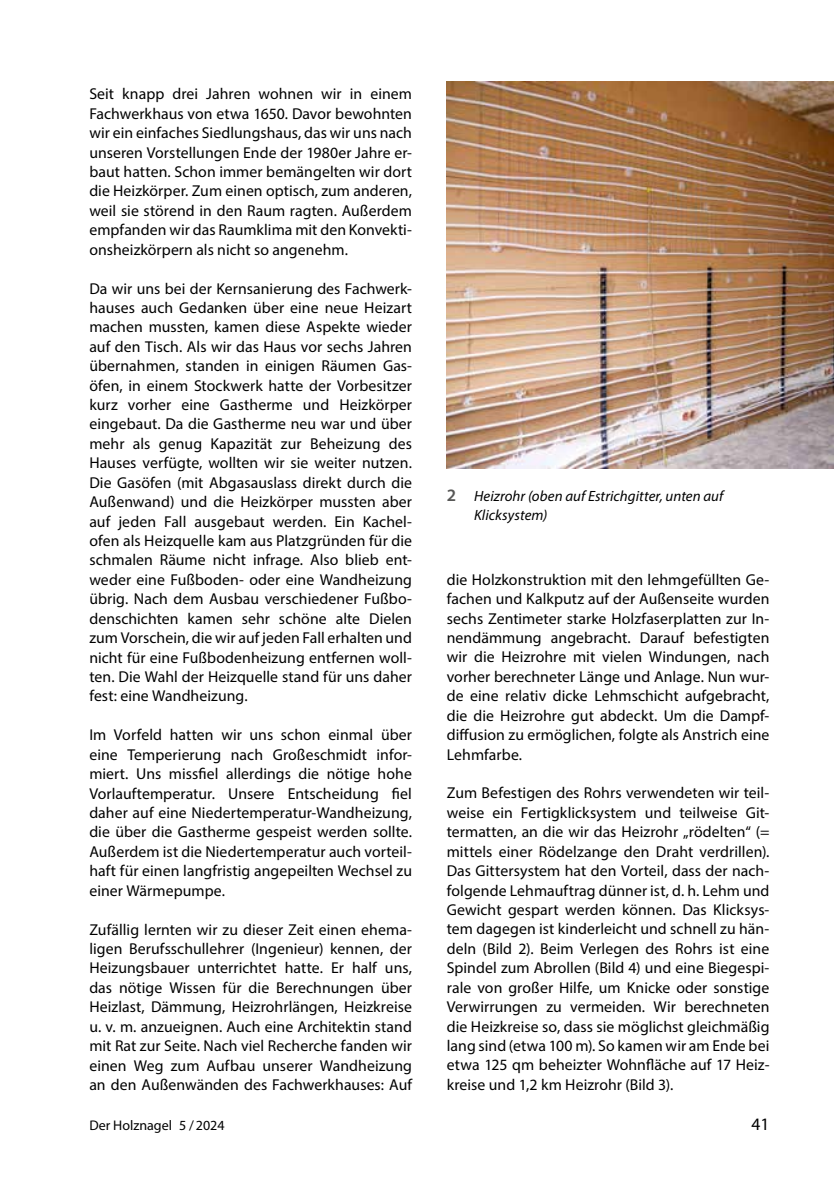
<style>
.page{position:relative;width:834px;height:1181px;background:#fff}
.page>*{position:absolute;margin:0;border:0;box-sizing:border-box;transform-origin:0 0}
.t1{font:17.5px "Myriad Pro";color:#000}
.t2{font:15.75px/19.4px "Myriad Pro";letter-spacing:.005em;color:#000;text-align:justify}
.t3{font:italic 14.88px/19.2px "Myriad Pro";letter-spacing:.005em;color:#000}
.t4{font:14px "Myriad Pro";color:#000}
.s1{font-weight:600;font-style:normal;font-size:17.5px;color:#575756}
</style>
<div class="page">
<img style="left:446px;top:82px;width:387px;height:386px">
<p class="t2" style="left:89px;top:84px;width:324px">Seit knapp drei Jahren wohnen wir in einem Fachwerkhaus von etwa 1650. Davor bewohnten wir ein einfaches Siedlungshaus, das wir uns nach unseren Vorstellungen Ende der 1980er Jahre er&shy;baut hatten. Schon immer bemängelten wir dort die Heizkörper. Zum einen optisch, zum anderen, weil sie störend in den Raum ragten. Außerdem empfanden wir das Raumklima mit den Konvekti&shy;onsheizkörpern als nicht so angenehm.</p>
<p class="t2" style="left:89px;top:278px;width:324px">Da wir uns bei der Kernsanierung des Fachwerk&shy;hauses auch Gedanken über eine neue Heizart machen mussten, kamen diese Aspekte wieder auf den Tisch. Als wir das Haus vor sechs Jahren übernahmen, standen in einigen Räumen Gas&shy;öfen, in einem Stockwerk hatte der Vorbesitzer kurz vorher eine Gastherme und Heizkörper eingebaut. Da die Gastherme neu war und über mehr als genug Kapazität zur Beheizung des Hauses verfügte, wollten wir sie weiter nutzen.<br>Die Gasöfen (mit Abgasauslass direkt durch die Außenwand) und die Heizkörper mussten aber auf jeden Fall ausgebaut werden. Ein Kachel&shy;ofen als Heizquelle kam aus Platzgründen für die schmalen Räume nicht infrage. Also blieb ent&shy;weder eine Fußboden- oder eine Wandheizung übrig. Nach dem Ausbau verschiedener Fußbo&shy;denschichten kamen sehr schöne alte Dielen zum Vorschein, die wir auf jeden Fall erhalten und nicht für eine Fußbodenheizung entfernen woll&shy;ten. Die Wahl der Heizquelle stand für uns daher fest: eine Wandheizung.</p>
<p class="t2" style="left:89px;top:725px;width:324px">Im Vorfeld hatten wir uns schon einmal über eine Temperierung nach Großeschmidt infor&shy;miert. Uns missfiel allerdings die nötige hohe Vorlauftemperatur. Unsere Entscheidung fiel daher auf eine Niedertemperatur-Wandheizung, die über die Gastherme gespeist werden sollte.<br>Außerdem ist die Niedertemperatur auch vorteil&shy;haft für einen langfristig angepeilten Wechsel zu einer Wärmepumpe.</p>
<p class="t2" style="left:89px;top:919px;width:324px">Zufällig lernten wir zu dieser Zeit einen ehema&shy;ligen Berufsschullehrer (Ingenieur) kennen, der Heizungsbauer unterrichtet hatte. Er half uns, das nötige Wissen für die Berechnungen über Heizlast, Dämmung, Heizrohrlängen, Heizkreise u. v. m. anzueignen. Auch eine Architektin stand mit Rat zur Seite. Nach viel Recherche fanden wir einen Weg zum Aufbau unserer Wandheizung an den Außenwänden des Fachwerkhauses: Auf</p>
<p class="t3" style="left:474px;top:486px;width:251px;text-indent:-27px"><span class="s1">2</span> Heizrohr (oben auf Estrichgitter, unten auf<br>Klicksystem)</p>
<p class="t2" style="left:446px;top:569px;width:324px">die Holzkonstruktion mit den lehmgefüllten Ge&shy;fachen und Kalkputz auf der Außenseite wurden sechs Zentimeter starke Holzfaserplatten zur In&shy;nendämmung angebracht. Darauf befestigten wir die Heizrohre mit vielen Windungen, nach vorher berechneter Länge und Anlage. Nun wur&shy;de eine relativ dicke Lehmschicht aufgebracht, die die Heizrohre gut abdeckt. Um die Dampf&shy;diffusion zu ermöglichen, folgte als Anstrich eine Lehmfarbe.</p>
<p class="t2" style="left:446px;top:783px;width:324px">Zum Befestigen des Rohrs verwendeten wir teil&shy;weise ein Fertigklicksystem und teilweise Git&shy;termatten, an die wir das Heizrohr „rödelten“ (= mittels einer Rödelzange den Draht verdrillen).<br>Das Gittersystem hat den Vorteil, dass der nach&shy;folgende Lehmauftrag dünner ist, d. h. Lehm und Gewicht gespart werden können. Das Klicksys&shy;tem dagegen ist kinderleicht und schnell zu hän&shy;deln (Bild 2). Beim Verlegen des Rohrs ist eine Spindel zum Abrollen (Bild 4) und eine Biegespi&shy;rale von großer Hilfe, um Knicke oder sonstige Verwirrungen zu vermeiden. Wir berechneten die Heizkreise so, dass sie möglichst gleichmäßig lang sind (etwa 100 m). So kamen wir am Ende bei etwa 125 qm beheizter Wohnfläche auf 17 Heiz&shy;kreise und 1,2 km Heizrohr (Bild 3).</p>
<p class="t4" style="left:89px;top:1116px;width:137px">Der Holznagel 5 /2024</p>
<p class="t1" style="left:751px;top:1113px;width:19px">41</p>
</div>
